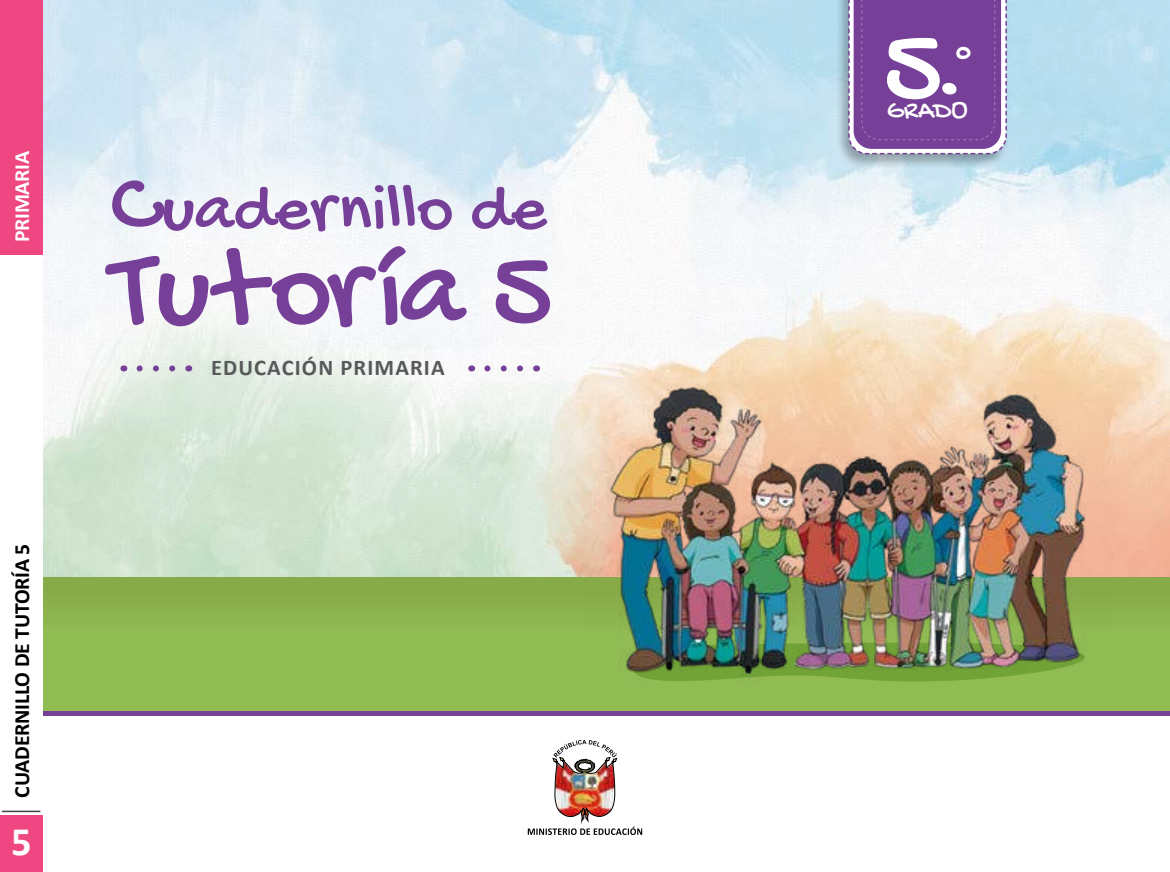
<style>
.page{position:relative;width:1170px;height:872px;background:#fff}
.page>*{position:absolute;margin:0;border:0;box-sizing:border-box;transform-origin:0 0}
.t1{font:117px "Gochi Hand";letter-spacing:.025em;color:#764098}
.t2{font:113.7px "Gochi Hand";color:#fff}
.t3{font:69.45px "Gochi Hand";color:#764098}
.t4{font:700 40.5px "Calibri";color:#fff}
.t5{font:36px "Gochi Hand";color:#fff}
.t6{font:27px "Gochi Hand";color:#fff}
.t7{font:700 22.5px "Calibri";letter-spacing:.05em;color:#58595b}
.t8{font:700 21.75px "Calibri";letter-spacing:-.01em;color:#000}
.t9{font:700 21.75px "Calibri";letter-spacing:-.01em;color:#fff}
.s1{font-size:90px}
</style>
<div class="page">
<img style="left:43px;top:0;width:1126px;height:577px">
<img style="left:527px;top:740px;width:115px;height:95px">
<div style="left:835px;top:0;width:174px;height:169px;background:#000;opacity:.3"></div>
<svg style="left:847px;top:0;width:160px;height:155px"></svg>
<svg style="left:487px;top:365px;width:41px;height:6px"></svg>
<svg style="left:140px;top:365px;width:40px;height:6px"></svg>
<div style="left:0;top:577px;width:1169px;height:138px;background:#92bd55"></div>
<div style="left:0;top:577px;width:1169px;height:55px;background:#8ab04c"></div>
<div style="left:0;top:710px;width:1169px;height:5px;background:#764098"></div>
<img style="left:583px;top:371px;width:529px;height:311px">
<div style="left:0;top:0;width:43px;height:255px;background:#ef4782"></div>
<div style="left:0;top:814px;width:43px;height:58px;background:#ef4782"></div>
<div style="left:0;top:255px;width:43px;height:560px;background:#fff"></div>
<hr style="left:2px;top:810px;width:38px;height:2px;background:#414042">
<p class="t9" style="left:9px;top:242px;width:93px;rotate:-90deg">PRIMARIA</p>
<p class="t8" style="left:9px;top:797px;width:255px;rotate:-90deg">CUADERNILLO DE TUTORÍA 5</p>
<h3 class="t4" style="left:11px;top:817px;width:22px">5</h3>
<h3 class="t3" style="left:110px;top:162px;width:437px"><span class="s1">C</span>uadernillo de</h3>
<h1 class="t1" style="left:110px;top:211px;width:444px">Tutoría 5</h1>
<p class="t7" style="left:211px;top:354px;width:235px">EDUCACIÓN PRIMARIA</p>
<h2 class="t2" style="left:882px;top:-10px;width:86px">5.</h2>
<h3 class="t5" style="left:955px;top:33px;width:18px">°</h3>
<p class="t6" style="left:886px;top:92px;width:82px">GRADO</p>
</div>
